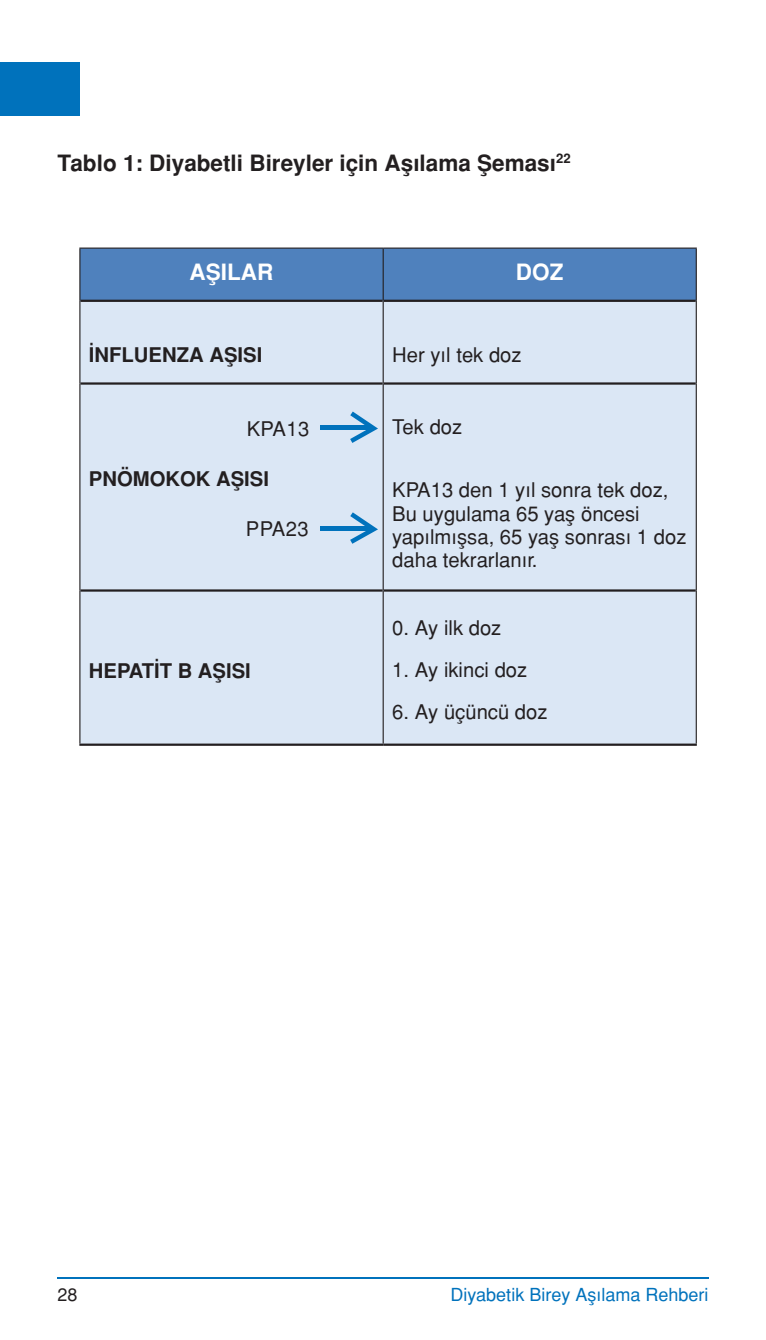
<style>
.page{position:relative;width:766px;height:1340px;background:#fff}
.page>*{position:absolute;margin:0;border:0;box-sizing:border-box;transform-origin:0 0}
.t1{font:700 22.5px "Helvetica Tr";color:#231f20}
.t2{font:700 22.5px "Helvetica Tr";color:#fff}
.t3{font:20.25px/23.2px "Helvetica Normal Tr";color:#231f20}
.t4{font:700 20.25px "Helvetica Tr";color:#231f20}
.t5{font:18px "Helvetica Normal Tr";color:#0072bc}
.t6{font:18px "Helvetica Normal Tr";color:#231f20}
</style>
<div class="page">
<div style="left:0;top:62px;width:80px;height:53px;background:#0072bc"></div>
<svg style="left:57px;top:1277px;width:651px;height:1px"></svg>
<div style="left:80px;top:249px;width:615px;height:51px;background:#4f81bd"></div>
<div style="left:80px;top:302px;width:615px;height:441px;background:#dbe7f5"></div>
<hr style="left:80px;top:300px;width:302px;height:2px;background:#231f20">
<hr style="left:383px;top:300px;width:312px;height:2px;background:#231f20">
<hr style="left:80px;top:382px;width:302px;height:2px;background:#231f20">
<hr style="left:383px;top:382px;width:312px;height:2px;background:#231f20">
<hr style="left:80px;top:589px;width:302px;height:2px;background:#231f20">
<hr style="left:383px;top:589px;width:312px;height:2px;background:#231f20">
<hr style="left:79px;top:743px;width:304px;height:2px;background:#231f20">
<hr style="left:383px;top:743px;width:313px;height:2px;background:#231f20">
<hr style="left:79px;top:247px;width:304px;height:2px;background:#231f20">
<hr style="left:79px;top:249px;width:1px;height:52px;background:#231f20">
<hr style="left:383px;top:247px;width:313px;height:2px;background:#231f20">
<hr style="left:382px;top:249px;width:1px;height:52px;background:#231f20">
<hr style="left:695px;top:249px;width:1px;height:52px;background:#231f20">
<hr style="left:79px;top:301px;width:1px;height:82px;background:#231f20">
<hr style="left:382px;top:301px;width:1px;height:82px;background:#231f20">
<hr style="left:695px;top:301px;width:1px;height:82px;background:#231f20">
<hr style="left:79px;top:383px;width:1px;height:207px;background:#231f20">
<hr style="left:382px;top:383px;width:1px;height:207px;background:#231f20">
<hr style="left:695px;top:383px;width:1px;height:207px;background:#231f20">
<hr style="left:79px;top:590px;width:1px;height:153px;background:#231f20">
<hr style="left:382px;top:590px;width:1px;height:153px;background:#231f20">
<hr style="left:695px;top:590px;width:1px;height:153px;background:#231f20">
<svg style="left:345px;top:407px;width:37px;height:40px"></svg>
<div style="left:320px;top:425px;width:50px;height:5px;background:#0072bc"></div>
<svg style="left:345px;top:508px;width:37px;height:40px"></svg>
<div style="left:320px;top:526px;width:50px;height:5px;background:#0072bc"></div>
<p class="t1" style="left:57px;top:149px;width:514px">Tablo 1: Diyabetli Bireyler için Aşılama Şeması<sup>22</sup></p>
<p class="t2" style="left:189px;top:259px;width:85px">AŞILAR</p>
<p class="t2" style="left:516px;top:259px;width:49px">DOZ</p>
<p class="t4" style="left:89px;top:342px;width:175px">İNFLUENZA AŞISI</p>
<p class="t3" style="left:392px;top:343px;width:131px">Her yıl tek doz</p>
<p class="t3" style="left:246px;top:417px;width:64px">KPA13</p>
<p class="t4" style="left:89px;top:467px;width:182px">PNÖMOKOK AŞISI</p>
<p class="t3" style="left:246px;top:517px;width:64px">PPA23</p>
<p class="t4" style="left:89px;top:658px;width:163px">HEPATİT B AŞISI</p>
<p class="t3" style="left:392px;top:415px;width:72px">Tek doz</p>
<p class="t3" style="left:392px;top:478px;width:296px">KPA13 den 1 yıl sonra tek doz,<br>Bu uygulama 65 yaş öncesi yapılmışsa, 65 yaş sonrası 1 doz daha tekrarlanır.</p>
<p class="t3" style="left:392px;top:616px;width:111px">0. Ay ilk doz</p>
<p class="t3" style="left:392px;top:658px;width:137px">1. Ay ikinci doz</p>
<p class="t3" style="left:392px;top:700px;width:157px">6. Ay üçüncü doz</p>
<p class="t6" style="left:57px;top:1283px;width:22px">28</p>
<p class="t5" style="left:450px;top:1283px;width:259px">Diyabetik Birey Aşılama Rehberi</p>
</div>
